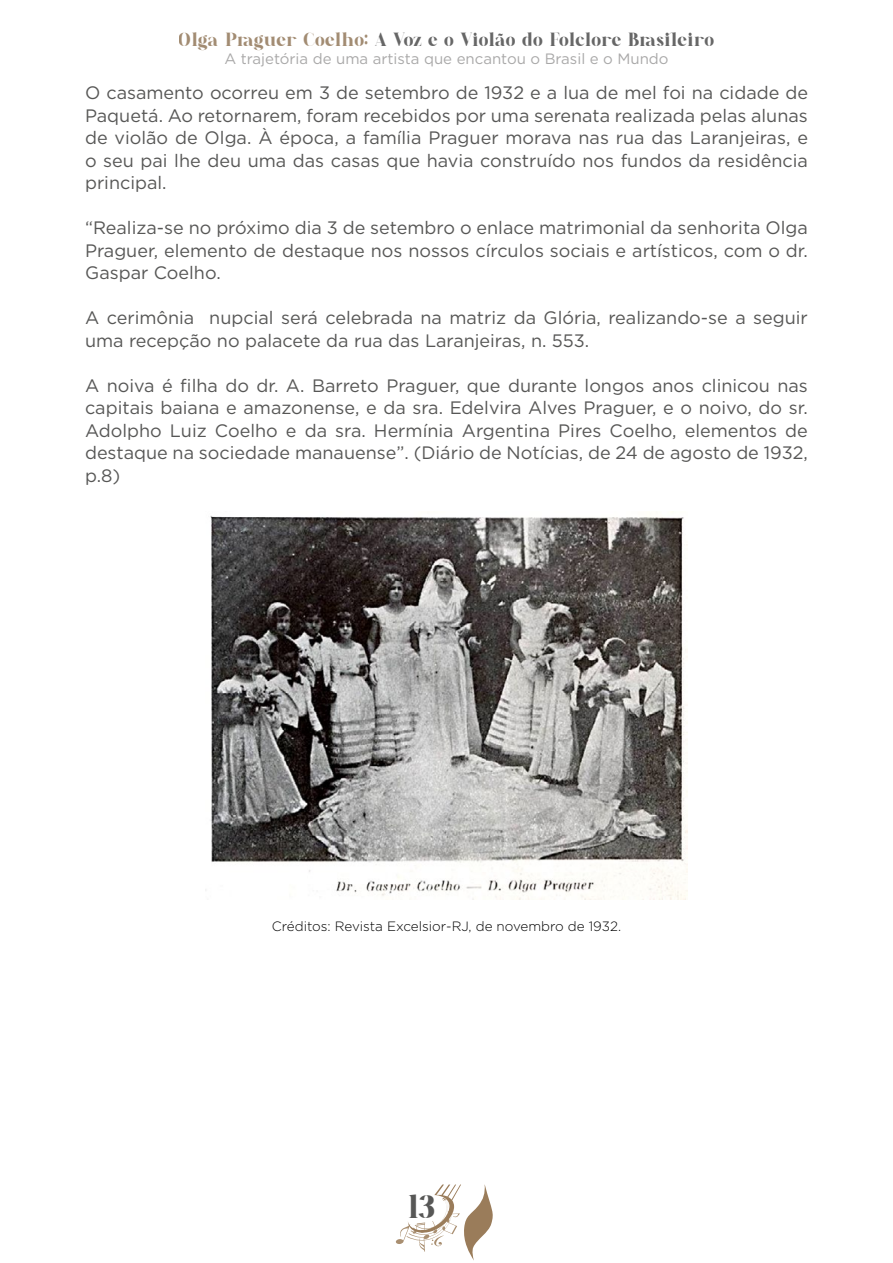
<style>
.page{position:relative;width:893px;height:1263px;background:#fff}
.page>*{position:absolute;margin:0;border:0;box-sizing:border-box;transform-origin:0 0}
.t1{font:25.5px "ANDREWELEGANT";color:#575756}
.t2{font:18px/22.5px "Gotham";color:#575756;text-align:justify}
.t3{font:15px "ANDREWELEGANT";color:#000}
.t4{font:15px "Gotham";color:#706f6f}
.t5{font:300 13.5px "Gotham";color:#000}
.s1{color:#643f15}
</style>
<div class="page">
<svg style="left:396px;top:1184px;width:97px;height:76px"></svg>
<img style="left:210px;top:516px;width:477px;height:383px">
<p class="t3" style="left:179px;top:28px;width:537px"><span class="s1">Olga Praguer Coelho:</span> A Voz e o Violão do Folclore Brasileiro</p>
<p class="t4" style="left:224px;top:49px;width:446px">A trajetória de uma artista que encantou o Brasil e o Mundo</p>
<p class="t2" style="left:85px;top:81px;width:724px">O casamento ocorreu em 3 de setembro de 1932 e a lua de mel foi na cidade de Paquetá. Ao retornarem, foram recebidos por uma serenata realizada pelas alunas de violão de Olga. À época, a família Praguer morava nas rua das Laranjeiras, e o seu pai lhe deu uma das casas que havia construído nos fundos da residência principal.</p>
<p class="t2" style="left:85px;top:216px;width:724px">“Realiza-se no próximo dia 3 de setembro o enlace matrimonial da senhorita Olga Praguer, elemento de destaque nos nossos círculos sociais e artísticos, com o dr.<br>Gaspar Coelho.</p>
<p class="t2" style="left:85px;top:306px;width:724px">A cerimônia nupcial será celebrada na matriz da Glória, realizando-se a seguir uma recepção no palacete da rua das Laranjeiras, n. 553.</p>
<p class="t2" style="left:85px;top:374px;width:724px">A noiva é filha do dr. A. Barreto Praguer, que durante longos anos clinicou nas capitais baiana e amazonense, e da sra. Edelvira Alves Praguer, e o noivo, do sr.<br>Adolpho Luiz Coelho e da sra. Hermínia Argentina Pires Coelho, elementos de destaque na sociedade manauense”. (Diário de Notícias, de 24 de agosto de 1932, p.8)</p>
<p class="t5" style="left:272px;top:918px;width:351px">Créditos: Revista Excelsior-RJ, de novembro de 1932.</p>
<h1 class="t1" style="left:408px;top:1187px;width:29px">13</h1>
</div>
